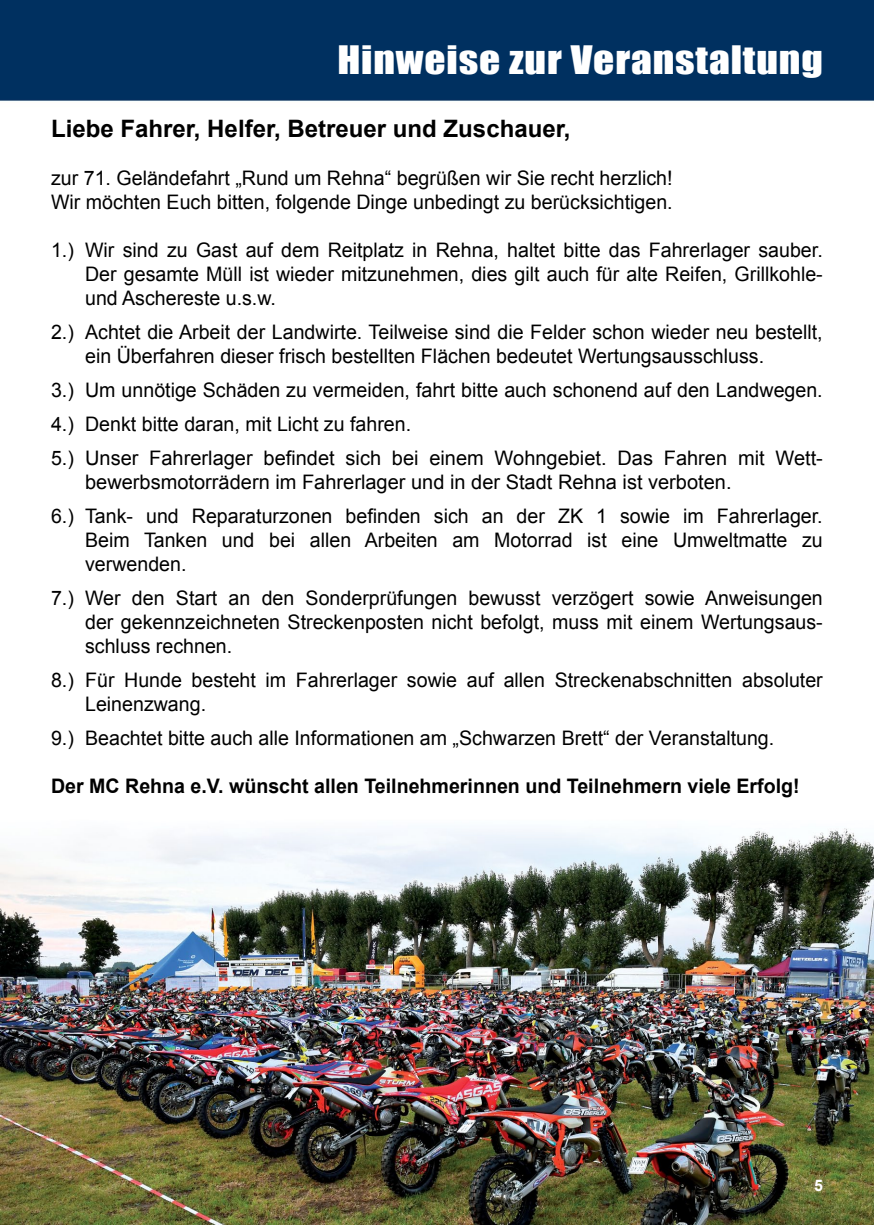
<style>
.page{position:relative;width:874px;height:1225px;background:#fff}
.page>*{position:absolute;margin:0;border:0;box-sizing:border-box;transform-origin:0 0}
.t1{font:36px "Impact";letter-spacing:.02em;color:#fff;scale:1.15 1}
.t2{font:700 24px "Arial";color:#000}
.t3{font:20px/24px "Arial";color:#000}
.t4{font:700 20px "Arial";color:#000}
.t5{font:700 16px "Arial";color:#fff}
</style>
<div class="page">
<img style="left:0;top:0;width:873px;height:1225px">
<img style="left:0;top:782px;width:873px;height:442px">
<h1 class="t1" style="left:337px;top:32px;width:423px">Hinweise zur Veranstaltung</h1>
<p class="t2" style="left:51px;top:112px;width:520px">Liebe Fahrer, Helfer, Betreuer und Zuschauer,</p>
<p class="t3" style="left:51px;top:166px;width:622px">zur 71. Geländefahrt „Rund um Rehna“ begrüßen wir Sie recht herzlich!<br>Wir möchten Euch bitten, folgende Dinge unbedingt zu berücksichtigen.</p>
<p class="t3" style="left:85px;top:238px;width:738px;text-align:justify;text-indent:-34px">1.) Wir sind zu Gast auf dem Reitplatz in Rehna, haltet bitte das Fahrerlager sauber.<br>Der gesamte Müll ist wieder mitzunehmen, dies gilt auch für alte Reifen, Grillkohle&shy;und Aschereste u.s.w.</p>
<p class="t3" style="left:85px;top:320px;width:738px;text-indent:-34px">2.) Achtet die Arbeit der Landwirte. Teilweise sind die Felder schon wieder neu bestellt, ein Überfahren dieser frisch bestellten Flächen bedeutet Wertungsausschluss.</p>
<p class="t3" style="left:51px;top:373px;width:773px;line-height:34px">3.) Um unnötige Schäden zu vermeiden, fahrt bitte auch schonend auf den Landwegen.<br>4.) Denkt bitte daran, mit Licht zu fahren.<br>5.) Unser Fahrerlager befindet sich bei einem Wohngebiet. Das Fahren mit Wett-</p>
<p class="t3" style="left:51px;top:465px;width:772px;line-height:34px;text-indent:34px">bewerbsmotorrädern im Fahrerlager und in der Stadt Rehna ist verboten.<br>6.) Tank- und Reparaturzonen befinden sich an der ZK 1 sowie im Fahrerlager.</p>
<p class="t3" style="left:85px;top:528px;width:738px">Beim Tanken und bei allen Arbeiten am Motorrad ist eine Umweltmatte zu verwenden.</p>
<p class="t3" style="left:85px;top:586px;width:738px;text-align:justify;text-indent:-34px">7.) Wer den Start an den Sonderprüfungen bewusst verzögert sowie Anweisungen der gekennzeichneten Streckenposten nicht befolgt, muss mit einem Wertungsaus&shy;schluss rechnen.</p>
<p class="t3" style="left:85px;top:668px;width:738px;text-indent:-34px">8.) Für Hunde besteht im Fahrerlager sowie auf allen Streckenabschnitten absoluter<br>Leinenzwang.</p>
<p class="t3" style="left:51px;top:726px;width:724px">9.) Beachtet bitte auch alle Informationen am „Schwarzen Brett“ der Veranstaltung.</p>
<p class="t4" style="left:51px;top:772px;width:749px">Der MC Rehna e.V. wünscht allen Teilnehmerinnen und Teilnehmern viele Erfolg!</p>
<p class="t5" style="left:813px;top:1175px;width:10px">5</p>
</div>
